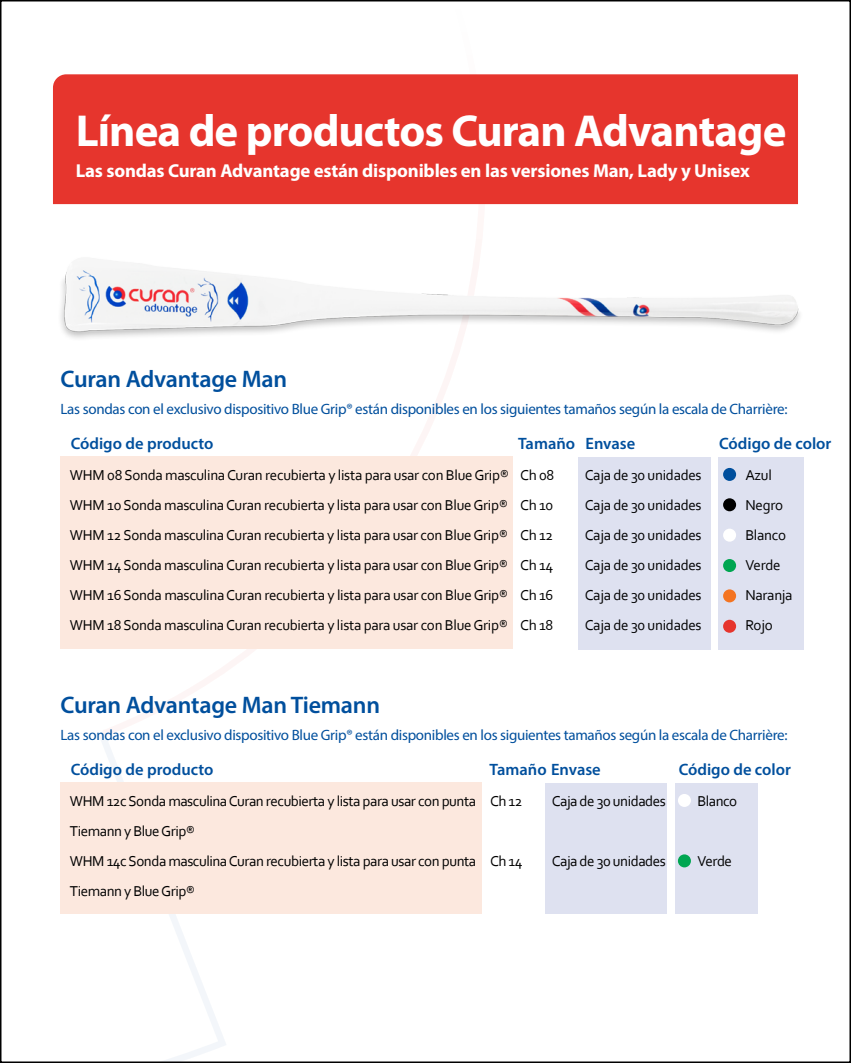
<style>
.page{position:relative;width:851px;height:1063px;background:#fff}
.page>*{position:absolute;margin:0;border:0;box-sizing:border-box;transform-origin:0 0}
.t1{font:700 45px "Myriad Pro";letter-spacing:-.02em;color:#fff}
.t2{font:600 24px "Myriad Pro";letter-spacing:-.01em;color:#004f9d}
.t3{font:700 18.75px "Myriad Pro";letter-spacing:-.01em;color:#fff}
.t4{font:600 16.5px "Myriad Pro";color:#004f9d}
.t5{font:15px/30px "Corbel";letter-spacing:-.02em;color:#000}
.t6{font:15px "Myriad Pro";letter-spacing:-.02em;color:#004f9d}
</style>
<div class="page">
<svg style="left:102px;top:743px;width:124px;height:317px"></svg>
<div style="left:60px;top:782px;width:421px;height:132px;background:#fce8de"></div>
<div style="left:675px;top:783px;width:82px;height:131px;background:#dee1f0"></div>
<div style="left:545px;top:783px;width:122px;height:131px;background:#dee1f0"></div>
<div style="left:677px;top:794px;width:13px;height:13px;background:#fff;border-radius:50%"></div>
<div style="left:677px;top:854px;width:13px;height:13px;background:#00a651;border-radius:50%"></div>
<div style="left:60px;top:456px;width:453px;height:193px;background:#fce8de"></div>
<div style="left:718px;top:457px;width:86px;height:192px;background:#dee1f0"></div>
<div style="left:577px;top:457px;width:133px;height:192px;background:#dee1f0"></div>
<div style="left:723px;top:468px;width:13px;height:13px;background:#004f9d;border-radius:50%"></div>
<div style="left:723px;top:620px;width:13px;height:13px;background:#e6352d;border-radius:50%"></div>
<div style="left:723px;top:589px;width:13px;height:13px;background:#f47421;border-radius:50%"></div>
<div style="left:723px;top:559px;width:13px;height:13px;background:#00a651;border-radius:50%"></div>
<div style="left:723px;top:529px;width:13px;height:13px;background:#fff;border-radius:50%"></div>
<div style="left:723px;top:498px;width:13px;height:13px;background:#000;border-radius:50%"></div>
<img style="left:60px;top:263px;width:740px;height:75px">
<div style="left:53px;top:74px;width:744px;height:130px;background:#e6352d"></div>
<h1 class="t1" style="left:76px;top:106px;width:712px">Línea de productos Curan Advantage</h1>
<p class="t3" style="left:76px;top:160px;width:675px">Las sondas Curan Advantage están disponibles en las versiones Man, Lady y Unisex</p>
<h2 class="t2" style="left:60px;top:364px;width:228px">Curan Advantage Man</h2>
<p class="t6" style="left:60px;top:400px;width:728px">Las sondas con el exclusivo dispositivo Blue Grip® están disponibles en los siguientes tamaños según la escala de Charrière:</p>
<p class="t4" style="left:71px;top:433px;width:144px">Código de producto</p>
<p class="t4" style="left:518px;top:433px;width:119px">Tamaño Envase</p>
<p class="t4" style="left:719px;top:433px;width:114px">Código de color</p>
<p class="t5" style="left:70px;top:460px;width:486px">WHM 08 Sonda masculina Curan recubierta y lista para usar con Blue Grip® Ch 08</p>
<p class="t5" style="left:584px;top:460px;width:118px">Caja de 30 unidades</p>
<p class="t5" style="left:745px;top:460px;width:28px">Azul</p>
<p class="t5" style="left:70px;top:490px;width:485px">WHM 10 Sonda masculina Curan recubierta y lista para usar con Blue Grip® Ch 10</p>
<p class="t5" style="left:584px;top:490px;width:118px">Caja de 30 unidades</p>
<p class="t5" style="left:745px;top:490px;width:39px">Negro</p>
<p class="t5" style="left:70px;top:520px;width:485px">WHM 12 Sonda masculina Curan recubierta y lista para usar con Blue Grip® Ch 12</p>
<p class="t5" style="left:584px;top:520px;width:118px">Caja de 30 unidades</p>
<p class="t5" style="left:745px;top:520px;width:42px">Blanco</p>
<p class="t5" style="left:70px;top:550px;width:485px">WHM 14 Sonda masculina Curan recubierta y lista para usar con Blue Grip® Ch 14</p>
<p class="t5" style="left:584px;top:550px;width:118px">Caja de 30 unidades</p>
<p class="t5" style="left:745px;top:550px;width:37px">Verde</p>
<p class="t5" style="left:70px;top:580px;width:485px">WHM 16 Sonda masculina Curan recubierta y lista para usar con Blue Grip® Ch 16</p>
<p class="t5" style="left:584px;top:580px;width:118px">Caja de 30 unidades</p>
<p class="t5" style="left:745px;top:580px;width:49px">Naranja</p>
<p class="t5" style="left:70px;top:610px;width:485px">WHM 18 Sonda masculina Curan recubierta y lista para usar con Blue Grip® Ch 18</p>
<p class="t5" style="left:584px;top:610px;width:118px">Caja de 30 unidades</p>
<p class="t5" style="left:745px;top:610px;width:29px">Rojo</p>
<h2 class="t2" style="left:60px;top:690px;width:321px">Curan Advantage Man Tiemann</h2>
<p class="t6" style="left:60px;top:726px;width:728px">Las sondas con el exclusivo dispositivo Blue Grip® están disponibles en los siguientes tamaños según la escala de Charrière:</p>
<p class="t4" style="left:71px;top:759px;width:144px">Código de producto</p>
<p class="t4" style="left:489px;top:759px;width:113px">Tamaño Envase</p>
<p class="t4" style="left:678px;top:759px;width:114px">Código de color</p>
<p class="t5" style="left:70px;top:786px;width:454px">WHM 12c Sonda masculina Curan recubierta y lista para usar con punta Ch 12</p>
<p class="t5" style="left:551px;top:786px;width:116px">Caja de 30 unidades</p>
<p class="t5" style="left:697px;top:786px;width:41px">Blanco</p>
<p class="t5" style="left:70px;top:816px;width:454px">Tiemann y Blue Grip®<br>WHM 14c Sonda masculina Curan recubierta y lista para usar con punta Ch 14</p>
<p class="t5" style="left:551px;top:846px;width:116px">Caja de 30 unidades</p>
<p class="t5" style="left:697px;top:846px;width:36px">Verde</p>
<p class="t5" style="left:70px;top:876px;width:127px">Tiemann y Blue Grip®</p>
</div>
